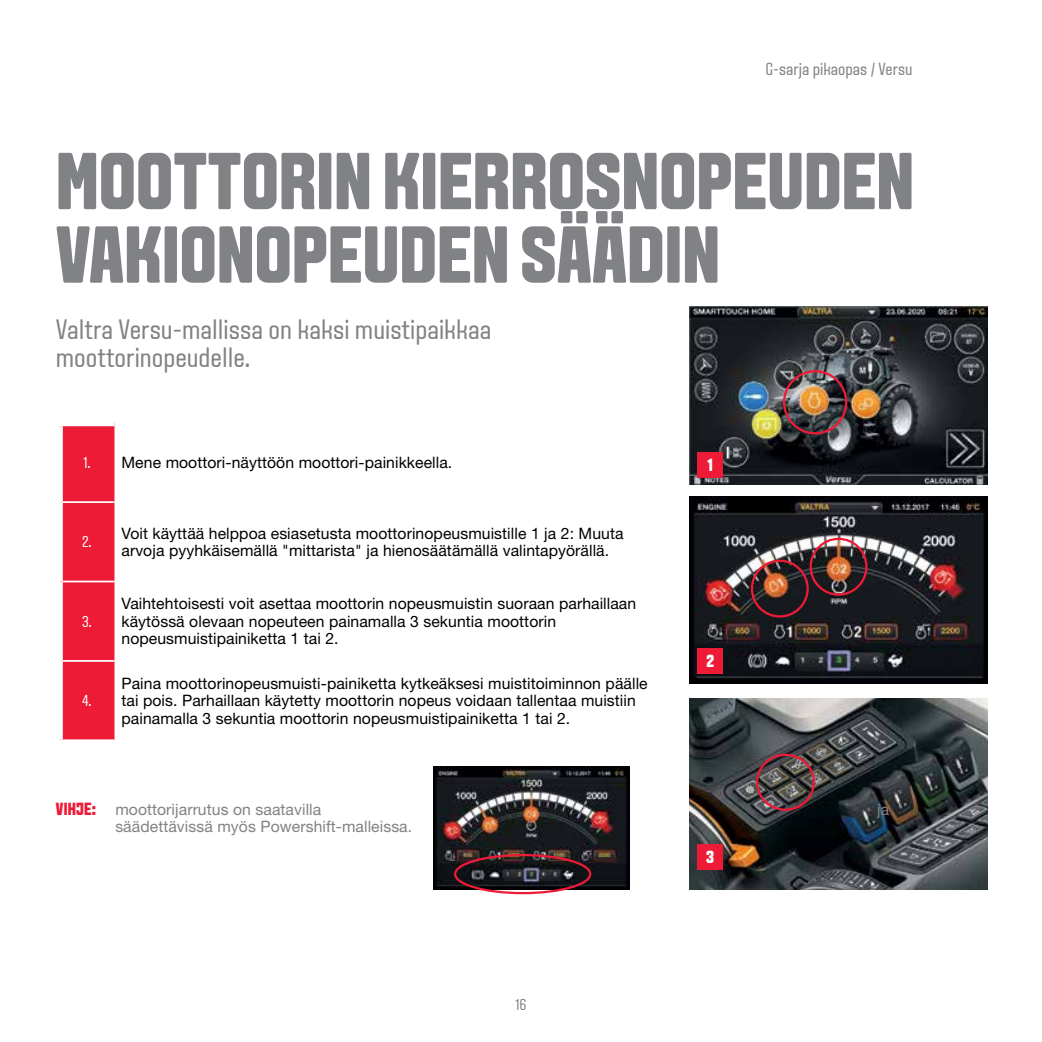
<style>
.page{position:relative;width:1042px;height:1042px;background:#fff}
.page>*{position:absolute;margin:0;border:0;box-sizing:border-box;transform-origin:0 0}
.t1{font:800 80.5px/73.5px "VALTRA Aveny T";color:#808285}
.t2{font:28px/28px "VALTRA Aveny T";color:#808285}
.t3{font:17.5px "VALTRA Aveny T";color:#808285}
.t4{font:800 17.5px "VALTRA Aveny T";color:#fff}
.t5{font:15.75px/17.5px "Helvetica Neue LT Std";letter-spacing:.005em;color:#000}
.t6{font:15.75px "Helvetica Neue LT Std";letter-spacing:.005em;color:#808285}
.t7{font:15.75px "VALTRA Aveny T";color:#fff}
.t8{font:15.75px "VALTRA Aveny T";color:#808285}
.s1{font-family:"VALTRA Aveny T";color:#fff}
.s2{font-family:"VALTRA Aveny T";font-weight:800;font-size:17.5px;color:#ed1b36}
</style>
<div class="page">
<img style="left:690px;top:699px;width:297px;height:190px">
<img style="left:690px;top:496px;width:297px;height:187px">
<img style="left:434px;top:767px;width:195px;height:122px">
<div style="left:63px;top:426px;width:51px;height:313px;background:#ed1b36"></div>
<hr style="left:63px;top:501px;width:51px;height:2px;background:#fff">
<hr style="left:63px;top:581px;width:51px;height:1px;background:#fff">
<hr style="left:63px;top:660px;width:51px;height:2px;background:#fff">
<img style="left:690px;top:306px;width:297px;height:179px">
<div style="left:697px;top:452px;width:26px;height:26px;background:#ed1b36"></div>
<div style="left:697px;top:844px;width:26px;height:26px;background:#ed1b36"></div>
<div style="left:697px;top:648px;width:26px;height:26px;background:#ed1b36"></div>
<div style="left:783px;top:370px;width:64px;height:64px;border:2px solid #ed1b36;border-radius:50%"></div>
<div style="left:751px;top:559px;width:58px;height:58px;border:2px solid #ed1b36;border-radius:50%"></div>
<div style="left:454px;top:854px;width:137px;height:40px;border:2px solid #ed1b36;border-radius:50%"></div>
<div style="left:809px;top:538px;width:58px;height:58px;border:2px solid #ed1b36;border-radius:50%"></div>
<div style="left:756px;top:754px;width:59px;height:57px;border:2px solid #ed1b36;border-radius:50%"></div>
<p class="t3" style="left:765px;top:58px;width:148px">G-sarja pikaopas / Versu</p>
<h1 class="t1" style="left:56px;top:143px;width:860px">MOOTTORIN KIERROSNOPEUDEN<br>VAKIONOPEUDEN SÄÄDIN</h1>
<h2 class="t2" style="left:56px;top:315px;width:437px">Valtra Versu-mallissa on kaksi muistipaikkaa moottorinopeudelle.</h2>
<p class="t5" style="left:83px;top:453px;width:370px"><span class="s1">1.</span> Mene moottori-näyttöön moottori-painikkeella.</p>
<p class="t7" style="left:82px;top:532px;width:11px">2.</p>
<p class="t5" style="left:121px;top:524px;width:503px">Voit käyttää helppoa esiasetusta moottorinopeusmuistille 1 ja 2: Muuta arvoja pyyhkäisemällä "mittarista" ja hienosäätämällä valintapyörällä.</p>
<p class="t7" style="left:82px;top:611px;width:11px">3.</p>
<p class="t7" style="left:82px;top:690px;width:11px">4.</p>
<p class="t5" style="left:121px;top:595px;width:516px">Vaihtehtoisesti voit asettaa moottorin nopeusmuistin suoraan parhaillaan käytössä olevaan nopeuteen painamalla 3 sekuntia moottorin nopeusmuistipainiketta 1 tai 2.</p>
<p class="t5" style="left:121px;top:674px;width:528px">Paina moottorinopeusmuisti-painiketta kytkeäksesi muistitoiminnon päälle tai pois. Parhaillaan käytetty moottorin nopeus voidaan tallentaa muistiin painamalla 3 sekuntia moottorin nopeusmuistipainiketta 1 tai 2.</p>
<p class="t4" style="left:707px;top:454px;width:7px">1</p>
<p class="t4" style="left:706px;top:650px;width:9px">2</p>
<p class="t6" style="left:56px;top:799px;width:267px"><span class="s2">VIHJE:</span> moottorijarrutus on saatavilla</p>
<p class="t6" style="left:877px;top:799px;width:14px">ja</p>
<p class="t6" style="left:115px;top:817px;width:298px">säädettävissä myös Powershift-malleissa.</p>
<p class="t8" style="left:515px;top:994px;width:13px">16</p>
<p class="t4" style="left:706px;top:846px;width:9px">3</p>
</div>
